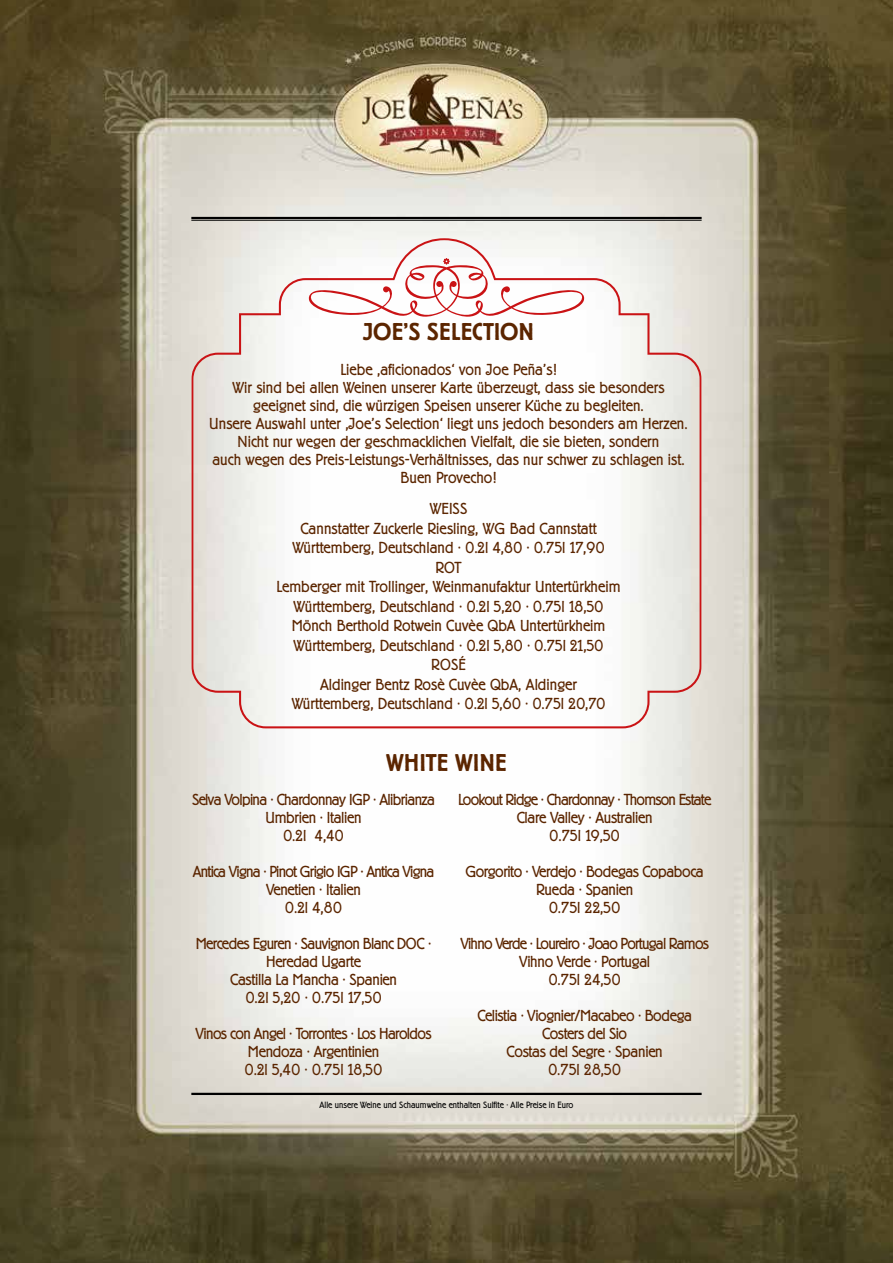
<style>
.page{position:relative;width:893px;height:1263px;background:#fff}
.page>*{position:absolute;margin:0;border:0;box-sizing:border-box;transform-origin:0 0}
.t1{font:500 24px "Berliner Grotesk";color:#5b2500}
.t2{font:300 15.75px/19.5px "Berliner Grotesk";color:#5b2500;text-align:center}
.t3{font:300 15.75px/18px "Berliner Grotesk";letter-spacing:-.05em;color:#5b2500;text-align:center}
.t4{font:300 15.75px/18px "Berliner Grotesk";letter-spacing:-.04em;color:#5b2500;text-align:center}
.t5{font:300 15.75px/18px "Berliner Grotesk";letter-spacing:-.03em;color:#5b2500;text-align:center}
.t6{font:300 15.75px/18px "Berliner Grotesk";letter-spacing:-.02em;color:#5b2500;text-align:center}
.t7{font:300 9px "Berliner Grotesk";color:#000}
</style>
<div class="page">
<img style="left:0;top:0;width:893px;height:1263px">
<svg style="left:191px;top:238px;width:511px;height:490px"></svg>
<svg style="left:307px;top:258px;width:278px;height:61px"></svg>
<hr style="left:191px;top:217px;width:511px;height:2px;background:#000">
<hr style="left:191px;top:220px;width:511px;height:1px;background:#000">
<hr style="left:191px;top:1093px;width:511px;height:2px;background:#000">
<h1 class="t1" style="left:363px;top:319px;width:172px">JOE’S SELECTION</h1>
<p class="t2" style="left:209px;top:360px;width:480px;line-height:18px">Liebe ‚aficionados‘ von Joe Peña’s!<br>Wir sind bei allen Weinen unserer Karte überzeugt, dass sie besonders geeignet sind, die würzigen Speisen unserer Küche zu begleiten.<br>Unsere Auswahl unter ‚Joe’s Selection‘ liegt uns jedoch besonders am Herzen.<br>Nicht nur wegen der geschmacklichen Vielfalt, die sie bieten, sondern<br>auch wegen des Preis-Leistungs-Verhältnisses, das nur schwer zu schlagen ist.<br>Buen Provecho!</p>
<p class="t2" style="left:277px;top:499px;width:345px">WEISS<br>Cannstatter Zuckerle Riesling, WG Bad Cannstatt Württemberg, Deutschland · 0.2l 4,80 · 0.75l 17,90<br>ROT<br>Lemberger mit Trollinger, Weinmanufaktur Untertürkheim Württemberg, Deutschland · 0.2l 5,20 · 0.75l 18,50<br>Mönch Berthold Rotwein Cuvèe QbA Untertürkheim Württemberg, Deutschland · 0.2l 5,80 · 0.75l 21,50<br>ROSÉ<br>Aldinger Bentz Rosè Cuvèe QbA, Aldinger<br>Württemberg, Deutschland · 0.2l 5,60 · 0.75l 20,70</p>
<h1 class="t1" style="left:386px;top:749px;width:122px">WHITE WINE</h1>
<p class="t4" style="left:192px;top:791px;width:244px">Selva Volpina · Chardonnay IGP · Alibrianza<br>Umbrien · Italien<br>0.2l 4,40</p>
<p class="t3" style="left:193px;top:863px;width:243px">Antica Vigna · Pinot Grigio IGP · Antica Vigna<br>Venetien · Italien<br>0.2l 4,80</p>
<p class="t6" style="left:196px;top:935px;width:237px">Mercedes Eguren · Sauvignon Blanc DOC ·<br>Heredad Ugarte<br>Castilla La Mancha · Spanien<br>0.2l 5,20 · 0.75l 17,50</p>
<p class="t4" style="left:196px;top:1025px;width:238px">Vinos con Angel · Torrontes · Los Haroldos<br>Mendoza · Argentinien<br>0.2l 5,40 · 0.75l 18,50</p>
<p class="t3" style="left:458px;top:791px;width:255px">Lookout Ridge · Chardonnay · Thomson Estate<br>Clare Valley · Australien<br>0.75l 19,50</p>
<p class="t5" style="left:465px;top:863px;width:240px">Gorgorito · Verdejo · Bodegas Copaboca<br>Rueda · Spanien<br>0.75l 22,50</p>
<p class="t3" style="left:460px;top:935px;width:250px">Vihno Verde · Loureiro · Joao Portugal Ramos<br>Vihno Verde · Portugal<br>0.75l 24,50</p>
<p class="t5" style="left:477px;top:1007px;width:216px">Celistia · Viognier/Macabeo · Bodega<br>Costers del Sio<br>Costas del Segre · Spanien<br>0.75l 28,50</p>
<p class="t7" style="left:319px;top:1100px;width:255px">Alle unsere Weine und Schaumweine enthalten Sulfite · Alle Preise in Euro</p>
</div>
